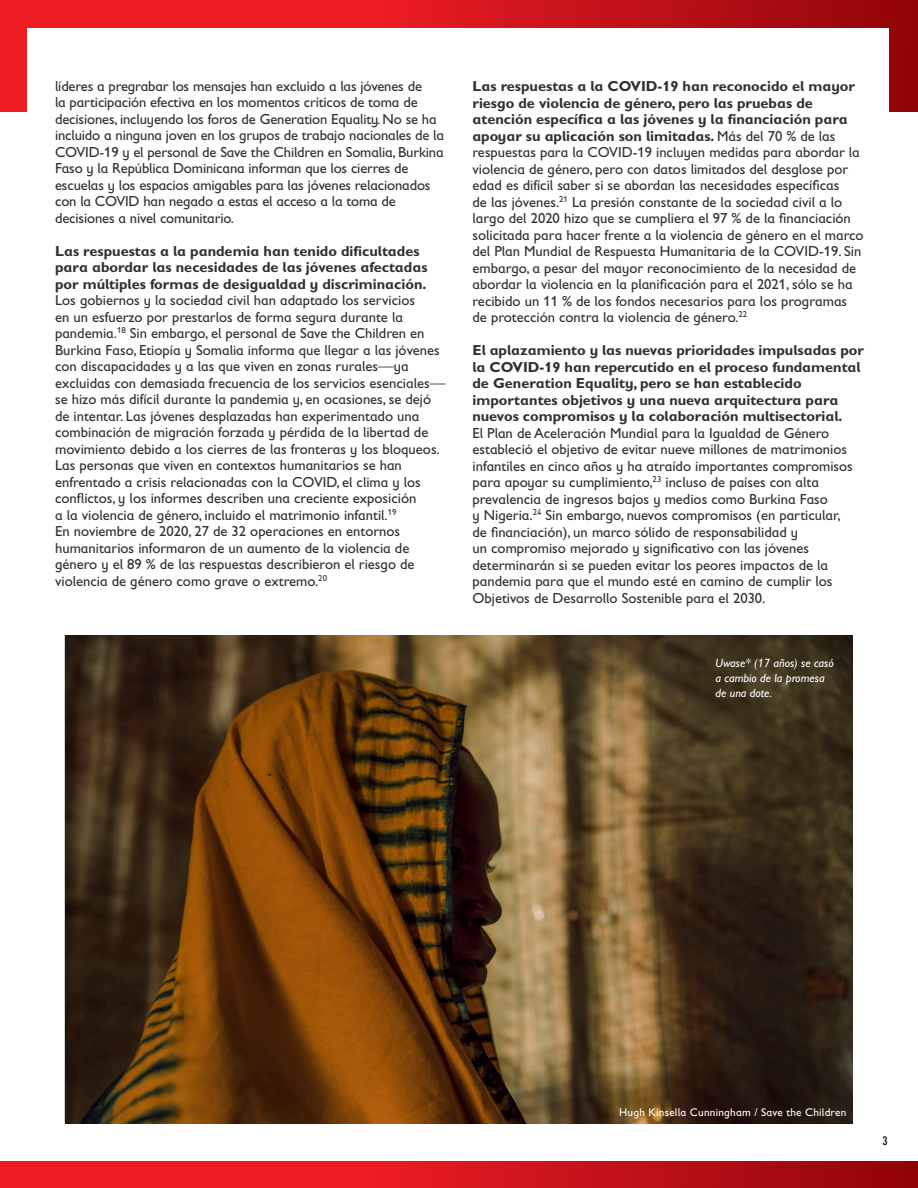
<style>
.page{position:relative;width:918px;height:1188px;background:#fff}
.page>*{position:absolute;margin:0;border:0;box-sizing:border-box;transform-origin:0 0}
.LEDE{font:14.7px/16.5px "Gill Sans Infant Std";color:#312f30}
.LEDE-2{font:700 14.55px/16.5px "Gill Sans Infant Std";color:#312f30}
.CTL{font:italic 12px/15px "Gill Sans Infant Std";color:#fff}
.t1{font:12px "Trade Gothic Bold Cond Twenty";color:#231f20}
.CREDIT{font:11.25px "Gill Sans Infant Std";letter-spacing:.02em;color:#fff}
.s1{font-size:15.75px;color:#565a5e}
.s2{font-weight:400;font-size:14.7px}
</style>
<div class="page">
<svg style="left:0;top:1161px;width:918px;height:27px;background:#d0151b"></svg>
<svg style="left:0;top:0;width:918px;height:111px;background:#ce1a20"></svg>
<div style="left:27px;top:29px;width:862px;height:104px;background:#fff"></div>
<img style="left:66px;top:635px;width:786px;height:488px">
<p class="LEDE" style="left:55px;top:78px;width:391px">líderes a pregrabar los mensajes han excluido a las jóvenes de<br>la participación efectiva en los momentos críticos de toma de decisiones, incluyendo los foros de Generation Equality. No se ha incluido a ninguna joven en los grupos de trabajo nacionales de la COVID-19 y el personal de Save the Children en Somalia, Burkina Faso y la República Dominicana informan que los cierres de escuelas y los espacios amigables para las jóvenes relacionados con la COVID han negado a estas el acceso a la toma de decisiones a nivel comunitario.</p>
<p class="LEDE-2" style="left:55px;top:243px;width:374px">Las respuestas a la pandemia han tenido dificultades para abordar las necesidades de las jóvenes afectadas por múltiples formas de desigualdad y discriminación.</p>
<p class="LEDE" style="left:55px;top:292px;width:392px">Los gobiernos y la sociedad civil han adaptado los servicios<br>en un esfuerzo por prestarlos de forma segura durante la pandemia.<sup>18</sup> Sin embargo, el personal de Save the Children en Burkina Faso, Etiopía y Somalia informa que llegar a las jóvenes con discapacidades y a las que viven en zonas rurales<span class="s1">—</span>ya excluidas con demasiada frecuencia de los servicios esenciales<span class="s1">— </span>se hizo más difícil durante la pandemia y, en ocasiones, se dejó de intentar. Las jóvenes desplazadas han experimentado una combinación de migración forzada y pérdida de la libertad de movimiento debido a los cierres de las fronteras y los bloqueos.<br>Las personas que viven en contextos humanitarios se han enfrentado a crisis relacionadas con la COVID, el clima y los conflictos, y los informes describen una creciente exposición<br>a la violencia de género, incluido el matrimonio infantil.<sup>19<br></sup>En noviembre de 2020, 27 de 32 operaciones en entornos humanitarios informaron de un aumento de la violencia de género y el 89 % de las respuestas describieron el riesgo de violencia de género como grave o extremo.<sup>20</sup></p>
<p class="LEDE-2" style="left:472px;top:78px;width:384px">Las respuestas a la COVID-19 han reconocido el mayor riesgo de violencia de género, pero las pruebas de atención específica a las jóvenes y la financiación para apoyar su aplicación son limitadas. <span class="s2">Más del 70 % de las</span></p>
<p class="LEDE" style="left:472px;top:144px;width:393px">respuestas para la COVID-19 incluyen medidas para abordar la violencia de género, pero con datos limitados del desglose por edad es difícil saber si se abordan las necesidades específicas<br>de las jóvenes.<sup>21</sup> La presión constante de la sociedad civil a lo largo del 2020 hizo que se cumpliera el 97 % de la financiación solicitada para hacer frente a la violencia de género en el marco del Plan Mundial de Respuesta Humanitaria de la COVID-19. Sin embargo, a pesar del mayor reconocimiento de la necesidad de abordar la violencia en la planificación para el 2021, sólo se ha recibido un 11 % de los fondos necesarios para los programas de protección contra la violencia de género.<sup>22</sup></p>
<p class="LEDE-2" style="left:472px;top:342px;width:393px">El aplazamiento y las nuevas prioridades impulsadas por la COVID-19 han repercutido en el proceso fundamental de Generation Equality, pero se han establecido importantes objetivos y una nueva arquitectura para nuevos compromisos y la colaboración multisectorial.</p>
<p class="LEDE" style="left:472px;top:424px;width:382px">El Plan de Aceleración Mundial para la Igualdad de Género estableció el objetivo de evitar nueve millones de matrimonios infantiles en cinco años y ha atraído importantes compromisos para apoyar su cumplimiento,<sup>23</sup> incluso de países con alta prevalencia de ingresos bajos y medios como Burkina Faso<br>y Nigeria.<sup>24</sup> Sin embargo, nuevos compromisos (en particular, de financiación), un marco sólido de responsabilidad y<br>un compromiso mejorado y significativo con las jóvenes determinarán si se pueden evitar los peores impactos de la pandemia para que el mundo esté en camino de cumplir los Objetivos de Desarrollo Sostenible para el 2030.</p>
<p class="CTL" style="left:716px;top:655px;width:120px">Uwase* (17 años) se casó a cambio de la promesa de una dote.</p>
<p class="CREDIT" style="left:619px;top:1105px;width:229px">Hugh Kinsella Cunningham / Save the Children</p>
<p class="t1" style="left:882px;top:1134px;width:7px">3</p>
</div>
